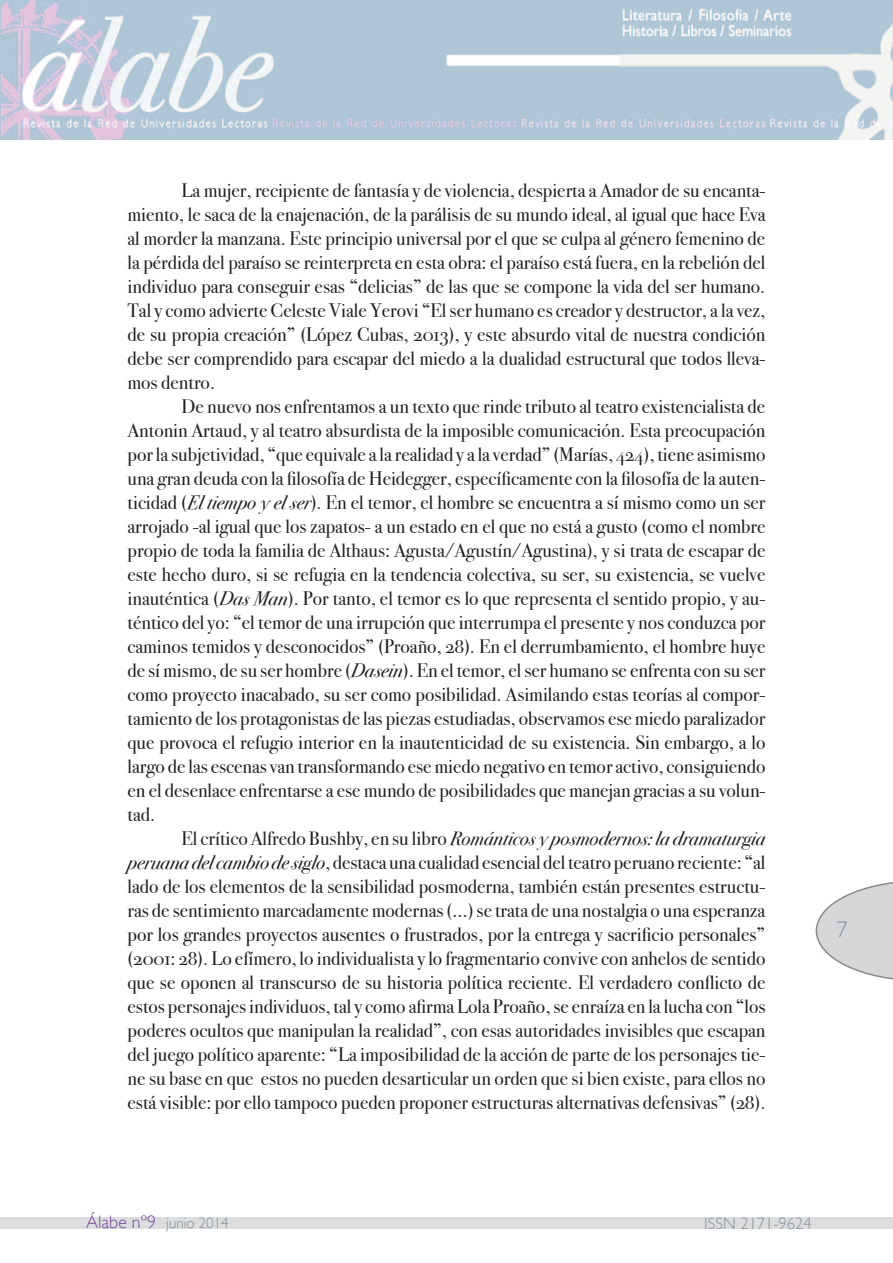
<style>
.page{position:relative;width:893px;height:1263px;background:#fff}
.page>*{position:absolute;margin:0;border:0;box-sizing:border-box;transform-origin:0 0}
.t1{font:300 22.5px "Gill Sans";color:#838f9d}
.t2{font:19.5px/24px "Bodoni Svty Two OSITCTT Book";color:#231f20;text-align:justify}
.t3{font:300 16.5px "Gill Sans";color:#86909c}
.t4{font:300 15px "Gill Sans";color:#86909c}
.s1{font-family:"Bodoni Svty Two OSITCTT Book It"}
.s2{font-size:18px;color:#764b9e}
</style>
<div class="page">
<svg style="left:816px;top:882px;width:77px;height:98px"></svg>
<img style="left:0;top:0;width:893px;height:139px">
<div style="left:0;top:1218px;width:893px;height:11px;background:#dbddde"></div>
<p class="t2" style="left:128px;top:178px;width:639px;text-indent:54px">La mujer, recipiente de fantasía y de violencia, despierta a Amador de su encanta&shy;miento, le saca de la enajenación, de la parálisis de su mundo ideal, al igual que hace Eva al morder la manzana. Este principio universal por el que se culpa al género femenino de la pérdida del paraíso se reinterpreta en esta obra: el paraíso está fuera, en la rebelión del individuo para conseguir esas “delicias” de las que se compone la vida del ser humano.<br>Tal y como advierte Celeste Viale Yerovi “El ser humano es creador y destructor, a la vez, de su propia creación” (López Cubas, 2013), y este absurdo vital de nuestra condición debe ser comprendido para escapar del miedo a la dualidad estructural que todos lleva&shy;mos dentro.</p>
<p class="t2" style="left:128px;top:394px;width:639px;text-indent:54px">De nuevo nos enfrentamos a un texto que rinde tributo al teatro existencialista de Antonin Artaud, y al teatro absurdista de la imposible comunicación. Esta preocupación por la subjetividad, “que equivale a la realidad y a la verdad” (Marías, 424), tiene asimismo una gran deuda con la filosofía de Heidegger, específicamente con la filosofía de la auten&shy;ticidad (<span class="s1">El tiempo y el ser</span>). En el temor, el hombre se encuentra a sí mismo como un ser arrojado -al igual que los zapatos- a un estado en el que no está a gusto (como el nombre propio de toda la familia de Althaus: Agusta/Agustín/Agustina), y si trata de escapar de este hecho duro, si se refugia en la tendencia colectiva, su ser, su existencia, se vuelve inauténtica (<span class="s1">Das Man</span>). Por tanto, el temor es lo que representa el sentido propio, y au&shy;téntico del yo: “el temor de una irrupción que interrumpa el presente y nos conduzca por caminos temidos y desconocidos” (Proaño, 28). En el derrumbamiento, el hombre huye de sí mismo, de su ser hombre (<span class="s1">Dasein</span>). En el temor, el ser humano se enfrenta con su ser como proyecto inacabado, su ser como posibilidad. Asimilando estas teorías al compor&shy;tamiento de los protagonistas de las piezas estudiadas, observamos ese miedo paralizador que provoca el refugio interior en la inautenticidad de su existencia. Sin embargo, a lo largo de las escenas van transformando ese miedo negativo en temor activo, consiguiendo en el desenlace enfrentarse a ese mundo de posibilidades que manejan gracias a su volun&shy;tad.</p>
<p class="t2" style="left:128px;top:826px;width:639px;text-indent:54px">El crítico Alfredo Bushby, en su libro <span class="s1">Románticos y posmodernos: la dramaturgia peruana del cambio de siglo</span>, destaca una cualidad esencial del teatro peruano reciente: “al lado de los elementos de la sensibilidad posmoderna, también están presentes estructu&shy;ras de sentimiento marcadamente modernas (…) se trata de una nostalgia o una esperanza por los grandes proyectos ausentes o frustrados, por la entrega y sacrificio personales” (2001: 28). Lo efímero, lo individualista y lo fragmentario convive con anhelos de sentido que se oponen al transcurso de su historia política reciente. El verdadero conflicto de estos personajes individuos, tal y como afirma Lola Proaño, se enraíza en la lucha con “los poderes ocultos que manipulan la realidad”, con esas autoridades invisibles que escapan del juego político aparente: “La imposibilidad de la acción de parte de los personajes tie&shy;ne su base en que estos no pueden desarticular un orden que si bien existe, para ellos no está visible: por ello tampoco pueden proponer estructuras alternativas defensivas” (28).</p>
<p class="t1" style="left:837px;top:917px;width:13px">7</p>
<p class="t4" style="left:86px;top:1214px;width:144px"><span class="s2">Álabe nº9</span> junio 2014</p>
<p class="t3" style="left:704px;top:1214px;width:109px">ISSN 2171-9624</p>
</div>
